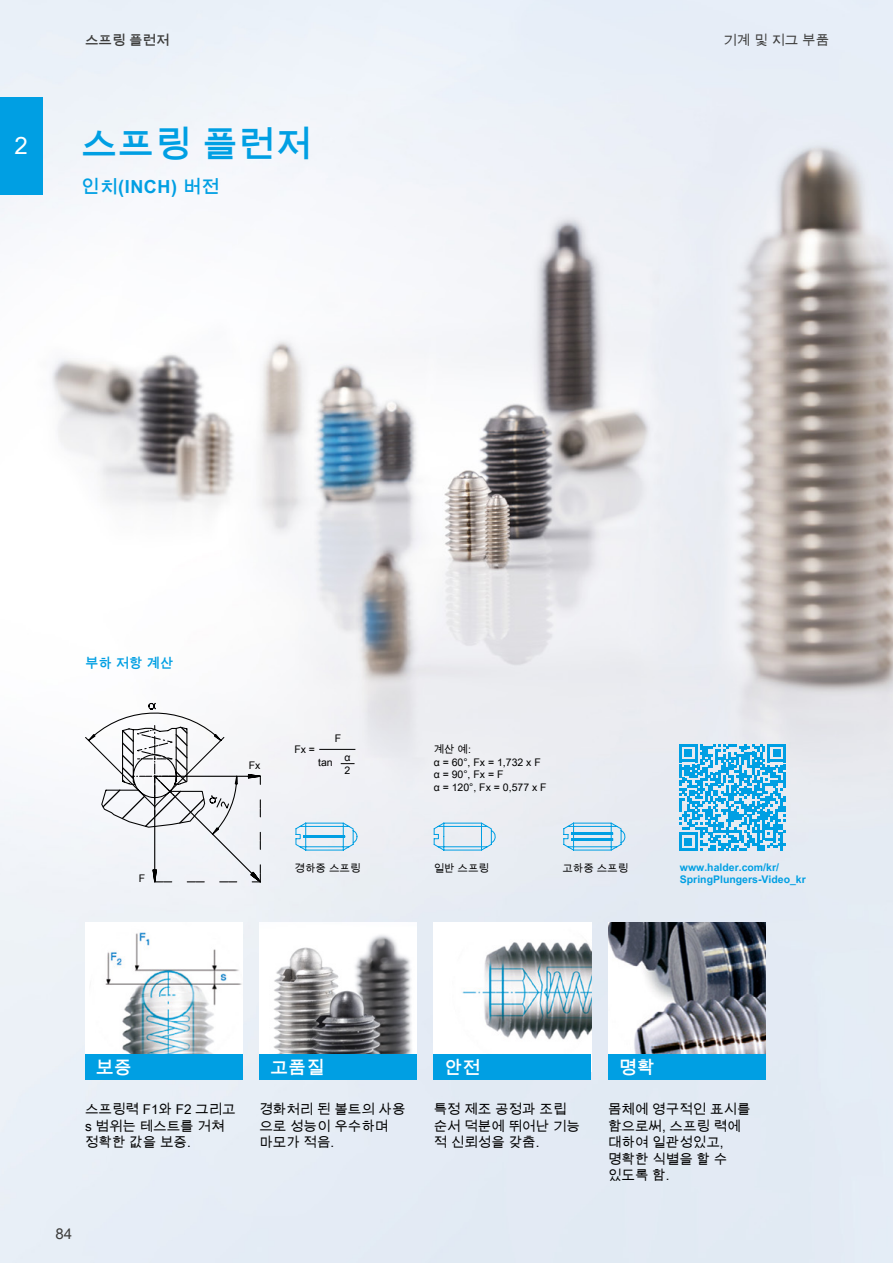
<style>
.page{position:relative;width:893px;height:1263px;background:#fff}
.page>*{position:absolute;margin:0;border:0;box-sizing:border-box;transform-origin:0 0}
.t1{font:700 36px "Arial Unicode MS";letter-spacing:.02em;color:#009fe3}
.t2{font:24px "Arial Unicode MS";color:#fff}
.t3{font:700 18px "Arial Unicode MS";letter-spacing:.03em;color:#009fe3}
.t4{font:700 18px "Arial Unicode MS";color:#fff}
.t5{font:15px "Arial Unicode MS";color:#3c3c3b}
.t6{font:13.5px/16.5px "Arial Unicode MS";color:#000}
.t7{font:13.5px "Arial Unicode MS";color:#3c3c3b}
.t8{font:700 13.5px "Arial Unicode MS";color:#3c3c3b}
.t9{font:700 13.5px "Arial Unicode MS";color:#009fe3}
.t10{font:10.5px/12.6px "Arial Unicode MS";color:#000}
.t11{font:700 10.5px/12.6px "Arial Unicode MS";color:#009fe3}
</style>
<div class="page">
<img style="left:0;top:0;width:893px;height:1263px">
<img style="left:434px;top:923px;width:157px;height:131px">
<img style="left:259px;top:923px;width:158px;height:131px">
<img style="left:85px;top:923px;width:157px;height:131px">
<div style="left:85px;top:1054px;width:157px;height:25px;background:#009fe3"></div>
<div style="left:259px;top:1054px;width:158px;height:25px;background:#009fe3"></div>
<div style="left:434px;top:1054px;width:157px;height:25px;background:#009fe3"></div>
<img style="left:608px;top:923px;width:157px;height:131px">
<div style="left:608px;top:1054px;width:157px;height:25px;background:#009fe3"></div>
<svg style="left:84px;top:702px;width:193px;height:196px"></svg>
<div style="left:0;top:97px;width:43px;height:97px;background:#009fe3"></div>
<hr style="left:319px;top:749px;width:36px;height:1px;background:#000">
<svg style="left:341px;top:763px;width:14px;height:1px"></svg>
<svg style="left:433px;top:822px;width:63px;height:29px"></svg>
<svg style="left:295px;top:822px;width:63px;height:29px"></svg>
<svg style="left:563px;top:822px;width:63px;height:29px"></svg>
<svg style="left:679px;top:744px;width:107px;height:107px"></svg>
<h2 class="t2" style="left:15px;top:128px;width:15px">2</h2>
<p class="t8" style="left:85px;top:30px;width:86px">스프링 플런저</p>
<p class="t7" style="left:723px;top:30px;width:107px">기계 및 지그 부품</p>
<h1 class="t1" style="left:81px;top:118px;width:232px">스프링 플런저</h1>
<h3 class="t3" style="left:81px;top:174px;width:140px">인치(INCH) 버전</h3>
<p class="t9" style="left:85px;top:654px;width:90px">부하 저항 계산</p>
<p class="t10" style="left:139px;top:871px;width:8px">F</p>
<p class="t10" style="left:249px;top:758px;width:13px">Fx</p>
<p class="t10" style="left:294px;top:743px;width:22px">Fx =</p>
<p class="t10" style="left:335px;top:732px;width:8px">F</p>
<p class="t10" style="left:318px;top:756px;width:16px">tan</p>
<p class="t10" style="left:344px;top:751px;width:8px">α<br>2</p>
<p class="t10" style="left:434px;top:743px;width:114px">계산 예:<br>α = 60°, Fx = 1,732 x F α = 90°, Fx = F<br>α = 120°, Fx = 0,577 x F</p>
<p class="t10" style="left:295px;top:862px;width:67px">경하중 스프링</p>
<p class="t10" style="left:434px;top:862px;width:57px">일반 스프링</p>
<p class="t10" style="left:562px;top:862px;width:67px">고하중 스프링</p>
<p class="t11" style="left:680px;top:861px;width:128px">www.halder.com/kr/<br>SpringPlungers-Video_kr</p>
<h3 class="t4" style="left:96px;top:1054px;width:37px">보증</h3>
<h3 class="t4" style="left:270px;top:1054px;width:55px">고품질</h3>
<h3 class="t4" style="left:444px;top:1054px;width:37px">안전</h3>
<h3 class="t4" style="left:619px;top:1054px;width:37px">명확</h3>
<p class="t6" style="left:85px;top:1101px;width:152px">스프링력 F1와 F2 그리고 s 범위는 테스트를 거쳐 정확한 값을 보증.</p>
<p class="t6" style="left:259px;top:1101px;width:148px">경화처리 된 볼트의 사용 으로 성능이 우수하며 마모가 적음.</p>
<p class="t6" style="left:434px;top:1101px;width:148px">특정 제조 공정과 조립 순서 덕분에 뛰어난 기능 적 신뢰성을 갖춤.</p>
<p class="t6" style="left:608px;top:1101px;width:144px">몸체에 영구적인 표시를 함으로써, 스프링 력에 대하여 일관성있고, 명확한 식별을 할 수 있도록 함.</p>
<p class="t5" style="left:55px;top:1223px;width:18px">84</p>
</div>
